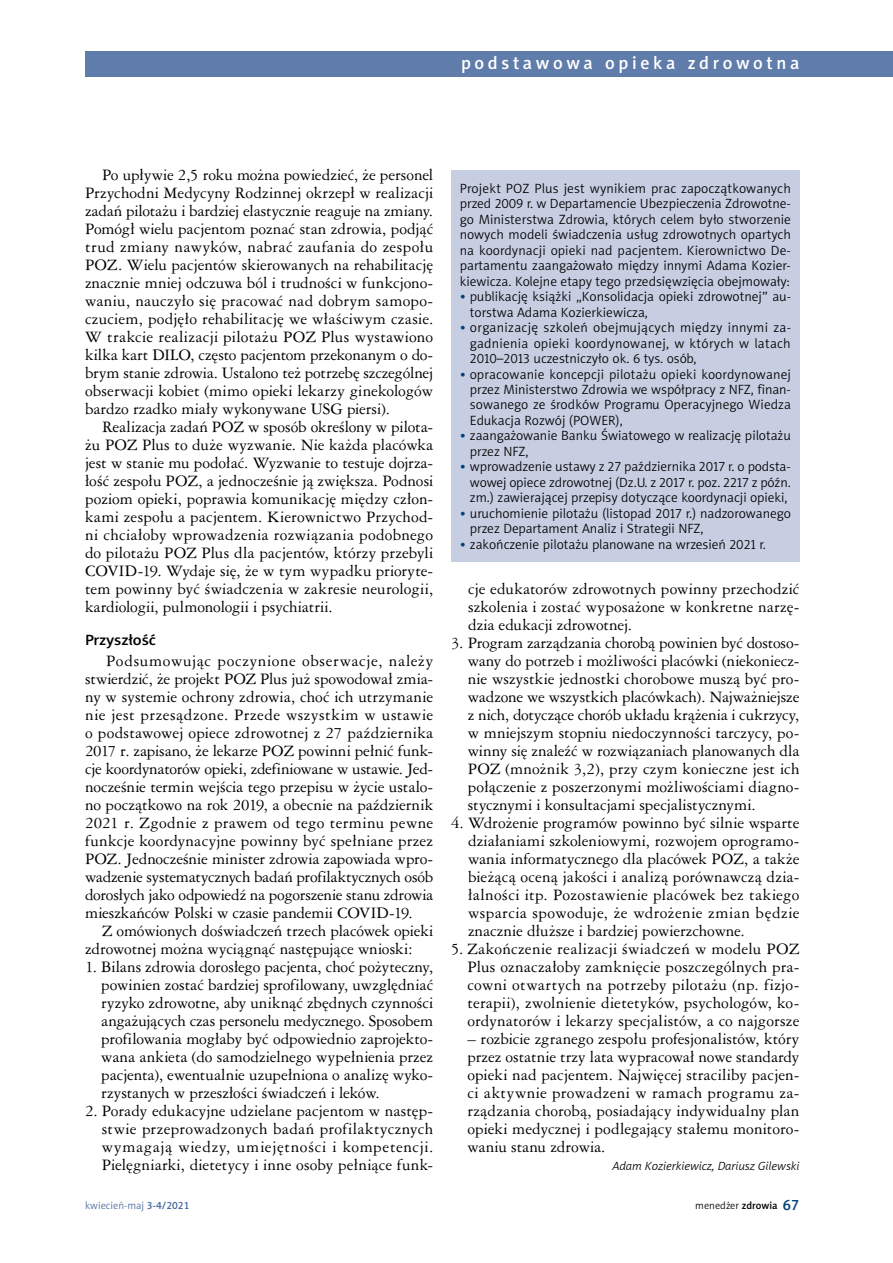
<style>
.page{position:relative;width:893px;height:1263px;background:#fff}
.page>*{position:absolute;margin:0;border:0;box-sizing:border-box;transform-origin:0 0}
.t1{font:18px "Naomi Sans EFN Medium";letter-spacing:.2em;color:#fff}
.t2{font:15px/18px "Ameri Garmnd PL";color:#000;text-align:justify}
.t3{font:15px "Naomi Sans EFN Medium";letter-spacing:-.01em;color:#000;scale:1.1 1}
.t4{font:13.5px/15.5px "Naomi Sans EFN Light";color:#000;text-align:justify}
.t5{font:italic 12px "Naomi Sans EFN Light";color:#000}
.t6{font:10.5px "Naomi Sans EFN Light";color:#456b9c}
.t7{font:10.5px "Naomi Sans EFN Light";color:#000}
.s1{color:#004177}
.s2{font-family:"Naomi Sans EFN Medium"}
.s3{font-family:"Naomi Sans EFN Medium";font-size:15px;color:#004177}
</style>
<div class="page">
<div style="left:451px;top:170px;width:348px;height:392px;background:#c7cee2"></div>
<div style="left:85px;top:51px;width:808px;height:26px;background:#607caa"></div>
<p class="t1" style="left:461px;top:52px;width:340px">podstawowa opieka zdrowotna</p>
<p class="t2" style="left:85px;top:165px;width:350px;text-indent:17px">Po upływie 2,5 roku można powiedzieć, że personel Przychodni Medycyny Rodzinnej okrzepł w realizacji zadań pilotażu i bardziej elastycznie reaguje na zmiany.<br>Pomógł wielu pacjentom poznać stan zdrowia, podjąć trud zmiany nawyków, nabrać zaufania do zespołu POZ. Wielu pacjentów skierowanych na rehabilitację znacznie mniej odczuwa ból i trudności w funkcjono&shy;waniu, nauczyło się pracować nad dobrym samopo&shy;czuciem, podjęło rehabilitację we właściwym czasie.<br>W trakcie realizacji pilotażu POZ Plus wystawiono kilka kart DILO, często pacjentom przekonanym o do&shy;brym stanie zdrowia. Ustalono też potrzebę szczególnej obserwacji kobiet (mimo opieki lekarzy ginekologów bardzo rzadko miały wykonywane USG piersi).</p>
<p class="t2" style="left:85px;top:417px;width:350px;text-indent:17px">Realizacja zadań POZ w sposób określony w pilota&shy;żu POZ Plus to duże wyzwanie. Nie każda placówka jest w stanie mu podołać. Wyzwanie to testuje dojrza&shy;łość zespołu POZ, a jednocześnie ją zwiększa. Podnosi poziom opieki, poprawia komunikację między człon&shy;kami zespołu a pacjentem. Kierownictwo Przychod&shy;ni chciałoby wprowadzenia rozwiązania podobnego do pilotażu POZ Plus dla pacjentów, którzy przebyli COVID-19. Wydaje się, że w tym wypadku prioryte&shy;tem powinny być świadczenia w zakresie neurologii, kardiologii, pulmonologii i psychiatrii.</p>
<p class="t3" style="left:85px;top:631px;width:66px">Przyszłość</p>
<p class="t2" style="left:85px;top:651px;width:350px;text-indent:21px">Podsumowując poczynione obserwacje, należy stwierdzić, że projekt POZ Plus już spowodował zmia&shy;ny w systemie ochrony zdrowia, choć ich utrzymanie nie jest przesądzone. Przede wszystkim w ustawie o podstawowej opiece zdrowotnej z 27 października 2017 r. zapisano, że lekarze POZ powinni pełnić funk&shy;cje koordynatorów opieki, zdefiniowane w ustawie. Jed&shy;nocześnie termin wejścia tego przepisu w życie ustalo&shy;no początkowo na rok 2019, a obecnie na październik 2021 r. Zgodnie z prawem od tego terminu pewne funkcje koordynacyjne powinny być spełniane przez POZ. Jednocześnie minister zdrowia zapowiada wpro&shy;wadzenie systematycznych badań profilaktycznych osób dorosłych jako odpowiedź na pogorszenie stanu zdrowia mieszkańców Polski w czasie pandemii COVID-19.</p>
<p class="t2" style="left:85px;top:921px;width:350px;text-indent:17px">Z omówionych doświadczeń trzech placówek opieki zdrowotnej można wyciągnąć następujące wnioski:</p>
<p class="t2" style="left:101px;top:957px;width:333px;text-indent:-16px">1. Bilans zdrowia dorosłego pacjenta, choć pożyteczny, powinien zostać bardziej sprofilowany, uwzględniać ryzyko zdrowotne, aby uniknąć zbędnych czynności angażujących czas personelu medycznego. Sposobem profilowania mogłaby być odpowiednio zaprojekto&shy;wana ankieta (do samodzielnego wypełnienia przez pacjenta), ewentualnie uzupełniona o analizę wyko&shy;rzystanych w przeszłości świadczeń i leków.</p>
<p class="t2" style="left:102px;top:1101px;width:333px;text-indent:-17px">2. Porady edukacyjne udzielane pacjentom w następ&shy;stwie przeprowadzonych badań profilaktycznych wymagają wiedzy, umiejętności i kompetencji.<br>Pielęgniarki, dietetycy i inne osoby pełniące funk-</p>
<p class="t4" style="left:460px;top:180px;width:333px">Projekt POZ Plus jest wynikiem prac zapoczątkowanych przed 2009 r. w Departamencie Ubezpieczenia Zdrowotne&shy;go Ministerstwa Zdrowia, których celem było stworzenie nowych modeli świadczenia usług zdrowotnych opartych na koordynacji opieki nad pacjentem. Kierownictwo De&shy;partamentu zaangażowało między innymi Adama Kozier&shy;kiewicza. Kolejne etapy tego przedsięwzięcia obejmowały:</p>
<p class="t4" style="left:470px;top:289px;width:323px;text-indent:-10px"><span class="s1">•</span> publikację książki „Konsolidacja opieki zdrowotnej” au&shy;torstwa Adama Kozierkiewicza,</p>
<p class="t4" style="left:470px;top:320px;width:323px;text-indent:-10px"><span class="s1">•</span> organizację szkoleń obejmujących między innymi za&shy;gadnienia opieki koordynowanej, w których w latach 2010–2013 uczestniczyło ok. 6 tys. osób,</p>
<p class="t4" style="left:470px;top:366px;width:323px;text-indent:-10px"><span class="s1">•</span> opracowanie koncepcji pilotażu opieki koordynowanej przez Ministerstwo Zdrowia we współpracy z NFZ, finan&shy;sowanego ze środków Programu Operacyjnego Wiedza Edukacja Rozwój (POWER),</p>
<p class="t4" style="left:470px;top:428px;width:323px;text-indent:-10px"><span class="s1">•</span> zaangażowanie Banku Światowego w realizację pilotażu przez NFZ,</p>
<p class="t4" style="left:470px;top:459px;width:322px;text-indent:-10px"><span class="s1">•</span> wprowadzenie ustawy z 27 października 2017 r. o podsta&shy;wowej opiece zdrowotnej (Dz.U. z 2017 r. poz. 2217 z późn. zm.) zawierającej przepisy dotyczące koordynacji opieki,</p>
<p class="t4" style="left:470px;top:506px;width:323px;text-indent:-10px"><span class="s1">•</span> uruchomienie pilotażu (listopad 2017 r.) nadzorowanego przez Departament Analiz i Strategii NFZ,</p>
<p class="t4" style="left:460px;top:537px;width:308px"><span class="s1">•</span> zakończenie pilotażu planowane na wrzesień 2021 r.</p>
<p class="t2" style="left:468px;top:579px;width:333px">cje edukatorów zdrowotnych powinny przechodzić szkolenia i zostać wyposażone w konkretne narzę&shy;dzia edukacji zdrowotnej.</p>
<p class="t2" style="left:468px;top:633px;width:333px;text-indent:-16px">3. Program zarządzania chorobą powinien być dostoso&shy;wany do potrzeb i możliwości placówki (niekoniecz&shy;nie wszystkie jednostki chorobowe muszą być pro&shy;wadzone we wszystkich placówkach). Najważniejsze z nich, dotyczące chorób układu krążenia i cukrzycy, w mniejszym stopniu niedoczynności tarczycy, po&shy;winny się znaleźć w rozwiązaniach planowanych dla POZ (mnożnik 3,2), przy czym konieczne jest ich połączenie z poszerzonymi możliwościami diagno&shy;stycznymi i konsultacjami specjalistycznymi.</p>
<p class="t2" style="left:468px;top:813px;width:333px;text-indent:-17px">4. Wdrożenie programów powinno być silnie wsparte działaniami szkoleniowymi, rozwojem oprogramo&shy;wania informatycznego dla placówek POZ, a także bieżącą oceną jakości i analizą porównawczą dzia&shy;łalności itp. Pozostawienie placówek bez takiego wsparcia spowoduje, że wdrożenie zmian będzie znacznie dłuższe i bardziej powierzchowne.</p>
<p class="t2" style="left:467px;top:939px;width:333px;text-indent:-16px">5. Zakończenie realizacji świadczeń w modelu POZ Plus oznaczałoby zamknięcie poszczególnych pra&shy;cowni otwartych na potrzeby pilotażu (np. fizjo&shy;terapii), zwolnienie dietetyków, psychologów, ko&shy;ordynatorów i lekarzy specjalistów, a co najgorsze</p>
<p class="t2" style="left:467px;top:1029px;width:333px">– rozbicie zgranego zespołu profesjonalistów, który przez ostatnie trzy lata wypracował nowe standardy opieki nad pacjentem. Najwięcej straciliby pacjen&shy;ci aktywnie prowadzeni w ramach programu za&shy;rządzania chorobą, posiadający indywidualny plan opieki medycznej i podlegający stałemu monitoro&shy;waniu stanu zdrowia.</p>
<p class="t5" style="left:612px;top:1160px;width:189px">Adam Kozierkiewicz, Dariusz Gilewski</p>
<p class="t6" style="left:85px;top:1199px;width:106px">kwiecień-maj <span class="s2">3-4/2021</span></p>
<p class="t7" style="left:695px;top:1199px;width:106px">menedżer <span class="s2">zdrowia</span> <span class="s3">67</span></p>
</div>
